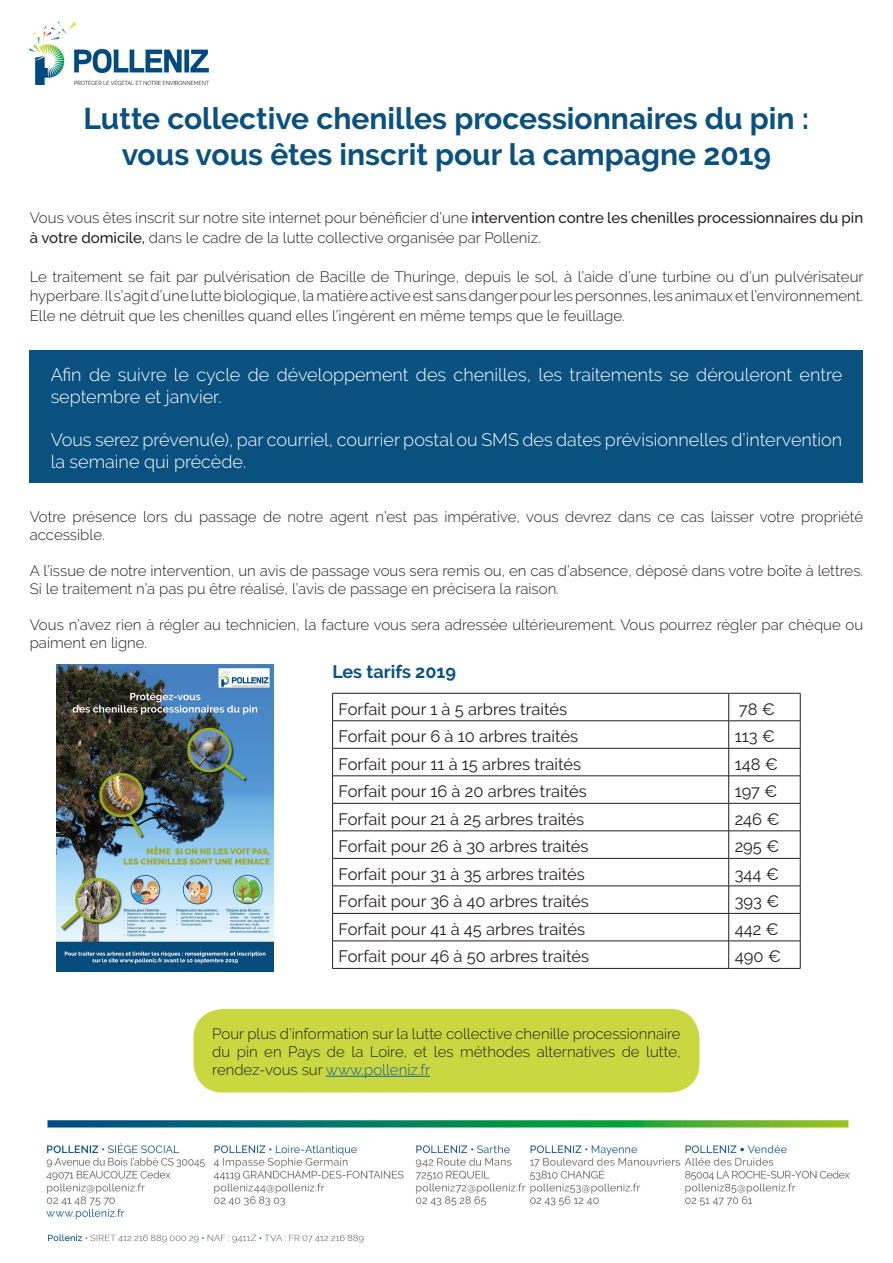
<style>
.page{position:relative;width:893px;height:1263px;background:#fff}
.page>*{position:absolute;margin:0;border:0;box-sizing:border-box;transform-origin:0 0}
.t1{font:700 30px "Raleway";color:#0b5180}
.t2{font:300 18px/21.6px "Raleway";color:#fff}
.t3{font:700 18px "Raleway";color:#0b5180}
.t4{font:16.5px "Raleway";color:#231f20}
.t5{font:300 15px/18px "Raleway";color:#231f20}
.s1{font-weight:500}
.s2{color:#175d9e}
</style>
<div class="page">
<div style="left:30px;top:350px;width:833px;height:133px;background:#0b5180"></div>
<img style="left:46px;top:1120px;width:804px;height:123px">
<div style="left:193px;top:1009px;width:506px;height:83px;background:#c9d741;border-radius:30px"></div>
<img style="left:57px;top:665px;width:216px;height:306px">
<hr style="left:326px;top:1076px;width:104px;height:1px;background:#175d9e">
<img style="left:30px;top:22px;width:179px;height:62px">
<hr style="left:332px;top:693px;width:397px;height:1px;background:#231f20">
<hr style="left:729px;top:693px;width:71px;height:1px;background:#231f20">
<hr style="left:332px;top:720px;width:397px;height:1px;background:#231f20">
<hr style="left:729px;top:720px;width:71px;height:1px;background:#231f20">
<hr style="left:332px;top:748px;width:397px;height:1px;background:#231f20">
<hr style="left:729px;top:748px;width:71px;height:1px;background:#231f20">
<hr style="left:332px;top:775px;width:397px;height:1px;background:#231f20">
<hr style="left:729px;top:775px;width:71px;height:1px;background:#231f20">
<hr style="left:332px;top:803px;width:397px;height:1px;background:#231f20">
<hr style="left:729px;top:803px;width:71px;height:1px;background:#231f20">
<hr style="left:332px;top:830px;width:397px;height:1px;background:#231f20">
<hr style="left:729px;top:830px;width:71px;height:1px;background:#231f20">
<hr style="left:332px;top:858px;width:397px;height:1px;background:#231f20">
<hr style="left:729px;top:858px;width:71px;height:1px;background:#231f20">
<hr style="left:332px;top:886px;width:397px;height:1px;background:#231f20">
<hr style="left:729px;top:886px;width:71px;height:1px;background:#231f20">
<hr style="left:332px;top:913px;width:397px;height:1px;background:#231f20">
<hr style="left:729px;top:913px;width:71px;height:1px;background:#231f20">
<hr style="left:332px;top:941px;width:397px;height:1px;background:#231f20">
<svg style="left:332px;top:693px;width:1px;height:275px"></svg>
<hr style="left:729px;top:941px;width:71px;height:1px;background:#231f20">
<svg style="left:728px;top:693px;width:1px;height:275px"></svg>
<svg style="left:800px;top:693px;width:1px;height:275px"></svg>
<hr style="left:332px;top:968px;width:397px;height:1px;background:#231f20">
<hr style="left:729px;top:968px;width:71px;height:1px;background:#231f20">
<p class="t1" style="left:84px;top:101px;width:727px">Lutte collective chenilles processionnaires du pin :</p>
<p class="t1" style="left:122px;top:137px;width:651px">vous vous êtes inscrit pour la campagne 2019</p>
<p class="t5" style="left:30px;top:208px;width:835px;line-height:19.5px">Vous vous êtes inscrit sur notre site internet pour bénéficier d’une <span class="s1">intervention contre les chenilles processionnaires du pin à votre domicile,</span> dans le cadre de la lutte collective organisée par Polleniz.</p>
<p class="t5" style="left:30px;top:267px;width:835px;line-height:19.5px;text-align:justify">Le traitement se fait par pulvérisation de Bacille de Thuringe, depuis le sol, à l’aide d’une turbine ou d’un pulvérisateur hyperbare. Il s’agit d’une lutte biologique, la matière active est sans danger pour les personnes, les animaux et l’environnement.<br>Elle ne détruit que les chenilles quand elles l’ingèrent en même temps que le feuillage.</p>
<p class="t2" style="left:51px;top:364px;width:793px">Afin de suivre le cycle de développement des chenilles, les traitements se dérouleront entre septembre et janvier.</p>
<p class="t2" style="left:51px;top:429px;width:793px">Vous serez prévenu(e), par courriel, courrier postal ou SMS des dates prévisionnelles d’intervention la semaine qui précède.</p>
<p class="t5" style="left:30px;top:508px;width:835px">Votre présence lors du passage de notre agent n’est pas impérative, vous devrez dans ce cas laisser votre propriété accessible.</p>
<p class="t5" style="left:30px;top:562px;width:835px">A l’issue de notre intervention, un avis de passage vous sera remis ou, en cas d’absence, déposé dans votre boîte à lettres.<br>Si le traitement n’a pas pu être réalisé, l’avis de passage en précisera la raison.</p>
<p class="t5" style="left:30px;top:616px;width:835px">Vous n’avez rien à régler au technicien, la facture vous sera adressée ultérieurement. Vous pourrez régler par chèque ou paiment en ligne.</p>
<p class="t3" style="left:332px;top:661px;width:125px">Les tarifs 2019</p>
<p class="t4" style="left:339px;top:699px;width:230px">Forfait pour 1 à 5 arbres traités</p>
<p class="t4" style="left:739px;top:699px;width:38px">78 €</p>
<p class="t4" style="left:339px;top:727px;width:241px">Forfait pour 6 à 10 arbres traités</p>
<p class="t4" style="left:735px;top:727px;width:42px">113 €</p>
<p class="t4" style="left:339px;top:754px;width:244px">Forfait pour 11 à 15 arbres traités</p>
<p class="t4" style="left:735px;top:754px;width:45px">148 €</p>
<p class="t4" style="left:339px;top:782px;width:250px">Forfait pour 16 à 20 arbres traités</p>
<p class="t4" style="left:735px;top:782px;width:44px">197 €</p>
<p class="t4" style="left:339px;top:809px;width:247px">Forfait pour 21 à 25 arbres traités</p>
<p class="t4" style="left:735px;top:809px;width:46px">246 €</p>
<p class="t4" style="left:339px;top:837px;width:251px">Forfait pour 26 à 30 arbres traités</p>
<p class="t4" style="left:735px;top:837px;width:46px">295 €</p>
<p class="t4" style="left:339px;top:864px;width:248px">Forfait pour 31 à 35 arbres traités</p>
<p class="t4" style="left:735px;top:864px;width:46px">344 €</p>
<p class="t4" style="left:339px;top:892px;width:252px">Forfait pour 36 à 40 arbres traités</p>
<p class="t4" style="left:735px;top:892px;width:46px">393 €</p>
<p class="t4" style="left:339px;top:919px;width:248px">Forfait pour 41 à 45 arbres traités</p>
<p class="t4" style="left:735px;top:919px;width:46px">442 €</p>
<p class="t4" style="left:339px;top:947px;width:252px">Forfait pour 46 à 50 arbres traités</p>
<p class="t4" style="left:735px;top:947px;width:48px">490 €</p>
<p class="t5" style="left:212px;top:1025px;width:470px;text-align:justify">Pour plus d’information sur la lutte collective chenille processionnaire du pin en Pays de la Loire, et les méthodes alternatives de lutte, rendez-vous sur <span class="s2">www.polleniz.fr</span></p>
</div>
